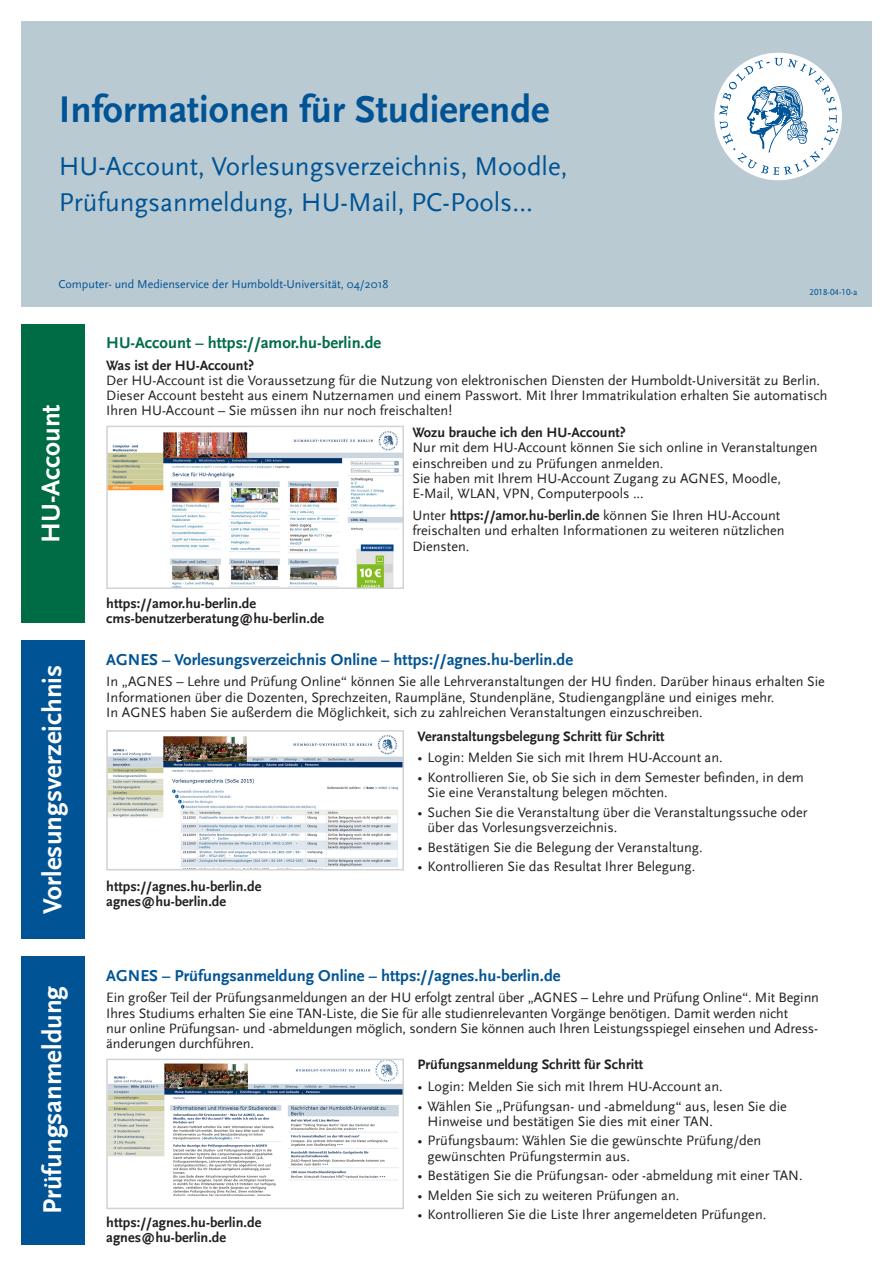
<style>
.page{position:relative;width:893px;height:1263px;background:#fff}
.page>*{position:absolute;margin:0;border:0;box-sizing:border-box;transform-origin:0 0}
.überschrift{font:700 39px "HU Scala Sans LF";color:#005495}
.überschrift-2{font:27px/36px "HU Scala Sans LF";color:#005495}
.Seiten-Beschriftung{font:700 27px "HU Scala Sans";color:#fff}
.Block-Überschrift{font:700 16.5px "HU Scala Sans";color:#005495}
.Block-Überschrift-2{font:700 16.5px "HU Scala Sans";color:#006c45}
.Textblöcke{font:14.25px/15.3px "HU Scala Sans";color:#231f20}
.links{font:700 14.25px/15.3px "HU Scala Sans";color:#231f20}
.Textblöcke-2{font:700 14.25px "HU Scala Sans";color:#231f20}
.t1{font:12px "HU Scala Sans";color:#005495}
.t2{font:9px "HU Scala Sans LF";color:#005495}
.s1{font-weight:700}
</style>
<div class="page">
<div style="left:21px;top:21px;width:851px;height:286px;background:#bacad2"></div>
<div style="left:714px;top:53px;width:128px;height:127px;background:#fff;border-radius:50%"></div>
<svg style="left:719px;top:58px;width:119px;height:117px"></svg>
<div style="left:21px;top:324px;width:64px;height:299px;background:#006c45"></div>
<img style="left:109px;top:431px;width:292px;height:155px">
<div style="left:106px;top:426px;width:298px;height:163px;border:2px solid #d1d2d4"></div>
<img style="left:109px;top:735px;width:292px;height:132px">
<div style="left:106px;top:730px;width:298px;height:140px;border:2px solid #d1d2d4"></div>
<div style="left:21px;top:640px;width:64px;height:299px;background:#005495"></div>
<div style="left:21px;top:956px;width:64px;height:289px;background:#005495"></div>
<img style="left:109px;top:1062px;width:292px;height:133px">
<div style="left:106px;top:1059px;width:298px;height:150px;border:2px solid #d1d2d4"></div>
<p class="überschrift" style="left:59px;top:88px;width:492px">Informationen für Studierende</p>
<p class="überschrift-2" style="left:59px;top:148px;width:510px">HU-Account, Vorlesungsverzeichnis, Moodle,<br>Prüfungsanmeldung, HU-Mail, PC-Pools…</p>
<p class="t1" style="left:58px;top:278px;width:331px">Computer- und Medienservice der Humboldt-Universität, 04/2018</p>
<p class="t2" style="left:810px;top:287px;width:49px">2018-04-10-a</p>
<p class="Seiten-Beschriftung" style="left:36px;top:543px;width:140px;rotate:-90deg">HU-Account</p>
<p class="Seiten-Beschriftung" style="left:37px;top:914px;width:250px;rotate:-90deg">Vorlesungsverzeichnis</p>
<p class="Seiten-Beschriftung" style="left:37px;top:1214px;width:230px;rotate:-90deg">Prüfungsanmeldung</p>
<p class="Block-Überschrift-2" style="left:106px;top:333px;width:276px">HU-Account – https://amor.hu-berlin.de</p>
<p class="Textblöcke" style="left:106px;top:357px;width:722px"><span class="s1">Was ist der HU-Account?<br></span>Der HU-Account ist die Voraussetzung für die Nutzung von elektronischen Diensten der Humboldt-Universität zu Berlin.<br>Dieser Account besteht aus einem Nutzernamen und einem Passwort. Mit Ihrer Immatrikulation erhalten Sie automatisch Ihren HU-Account – Sie müssen ihn nur noch freischalten!</p>
<p class="Textblöcke" style="left:412px;top:425px;width:407px"><span class="s1">Wozu brauche ich den HU-Account?<br></span>Nur mit dem HU-Account können Sie sich online in Veranstaltungen einschreiben und zu Prüfungen anmelden.<br>Sie haben mit Ihrem HU-Account Zugang zu AGNES, Moodle, E-Mail, WLAN, VPN, Computerpools ...</p>
<p class="Textblöcke" style="left:412px;top:508px;width:374px">Unter <span class="s1">https://amor.hu-berlin.de</span> können Sie Ihren HU-Account freischalten und erhalten Informationen zu weiteren nützlichen<br>Diensten.</p>
<p class="links" style="left:106px;top:596px;width:219px">https://amor.hu-berlin.de cms-benutzerberatung@hu-berlin.de</p>
<p class="Block-Überschrift" style="left:106px;top:650px;width:468px">AGNES – Vorlesungsverzeichnis Online – https://agnes.hu-berlin.de</p>
<p class="Textblöcke" style="left:106px;top:674px;width:720px">In „AGNES – Lehre und Prüfung Online“ können Sie alle Lehrveranstaltungen der HU finden. Darüber hinaus erhalten Sie<br>Informationen über die Dozenten, Sprechzeiten, Raumpläne, Stundenpläne, Studiengangpläne und einiges mehr.<br>In AGNES haben Sie außerdem die Möglichkeit, sich zu zahlreichen Veranstaltungen einzuschreiben.</p>
<p class="Textblöcke-2" style="left:418px;top:728px;width:249px">Veranstaltungsbelegung Schritt für Schritt</p>
<p class="Textblöcke" style="left:418px;top:750px;width:307px">• Login: Melden Sie sich mit Ihrem HU-Account an.</p>
<p class="Textblöcke" style="left:428px;top:770px;width:378px;text-indent:-10px">• Kontrollieren Sie, ob Sie sich in dem Semester befinden, in dem<br>Sie eine Veranstaltung belegen möchten.</p>
<p class="Textblöcke" style="left:428px;top:805px;width:381px;text-indent:-10px">• Suchen Sie die Veranstaltung über die Veranstaltungssuche oder über das Vorlesungsverzeichnis.</p>
<p class="Textblöcke" style="left:418px;top:839px;width:287px">• Bestätigen Sie die Belegung der Veranstaltung.</p>
<p class="Textblöcke" style="left:418px;top:859px;width:279px">• Kontrollieren Sie das Resultat Ihrer Belegung.</p>
<p class="links" style="left:106px;top:879px;width:157px">https://agnes.hu-berlin.de agnes@hu-berlin.de</p>
<p class="Block-Überschrift" style="left:106px;top:966px;width:456px">AGNES – Prüfungsanmeldung Online – https://agnes.hu-berlin.de</p>
<p class="Textblöcke" style="left:106px;top:990px;width:714px">Ein großer Teil der Prüfungsanmeldungen an der HU erfolgt zentral über „AGNES – Lehre und Prüfung Online“. Mit Beginn Ihres Studiums erhalten Sie eine TAN-Liste, die Sie für alle studienrelevanten Vorgänge benötigen. Damit werden nicht<br>nur online Prüfungsan- und -abmeldungen möglich, sondern Sie können auch Ihren Leistungsspiegel einsehen und Adress&shy;änderungen durchführen.</p>
<p class="links" style="left:106px;top:1214px;width:157px">https://agnes.hu-berlin.de agnes@hu-berlin.de</p>
<p class="Textblöcke-2" style="left:418px;top:1057px;width:227px">Prüfungsanmeldung Schritt für Schritt</p>
<p class="Textblöcke" style="left:418px;top:1079px;width:307px">• Login: Melden Sie sich mit Ihrem HU-Account an.</p>
<p class="Textblöcke" style="left:428px;top:1098px;width:361px;text-indent:-10px">• Wählen Sie „Prüfungsan- und -abmeldung“ aus, lesen Sie die<br>Hinweise und bestätigen Sie dies mit einer TAN.</p>
<p class="Textblöcke" style="left:428px;top:1133px;width:335px;text-indent:-10px">• Prüfungsbaum: Wählen Sie die gewünschte Prüfung/den gewünschten Prüfungstermin aus.</p>
<p class="Textblöcke" style="left:418px;top:1168px;width:386px">• Bestätigen Sie die Prüfungsan- oder -abmeldung mit einer TAN.</p>
<p class="Textblöcke" style="left:418px;top:1188px;width:263px">• Melden Sie sich zu weiteren Prüfungen an.</p>
<p class="Textblöcke" style="left:418px;top:1207px;width:350px">• Kontrollieren Sie die Liste Ihrer angemeldeten Prüfungen.</p>
</div>
